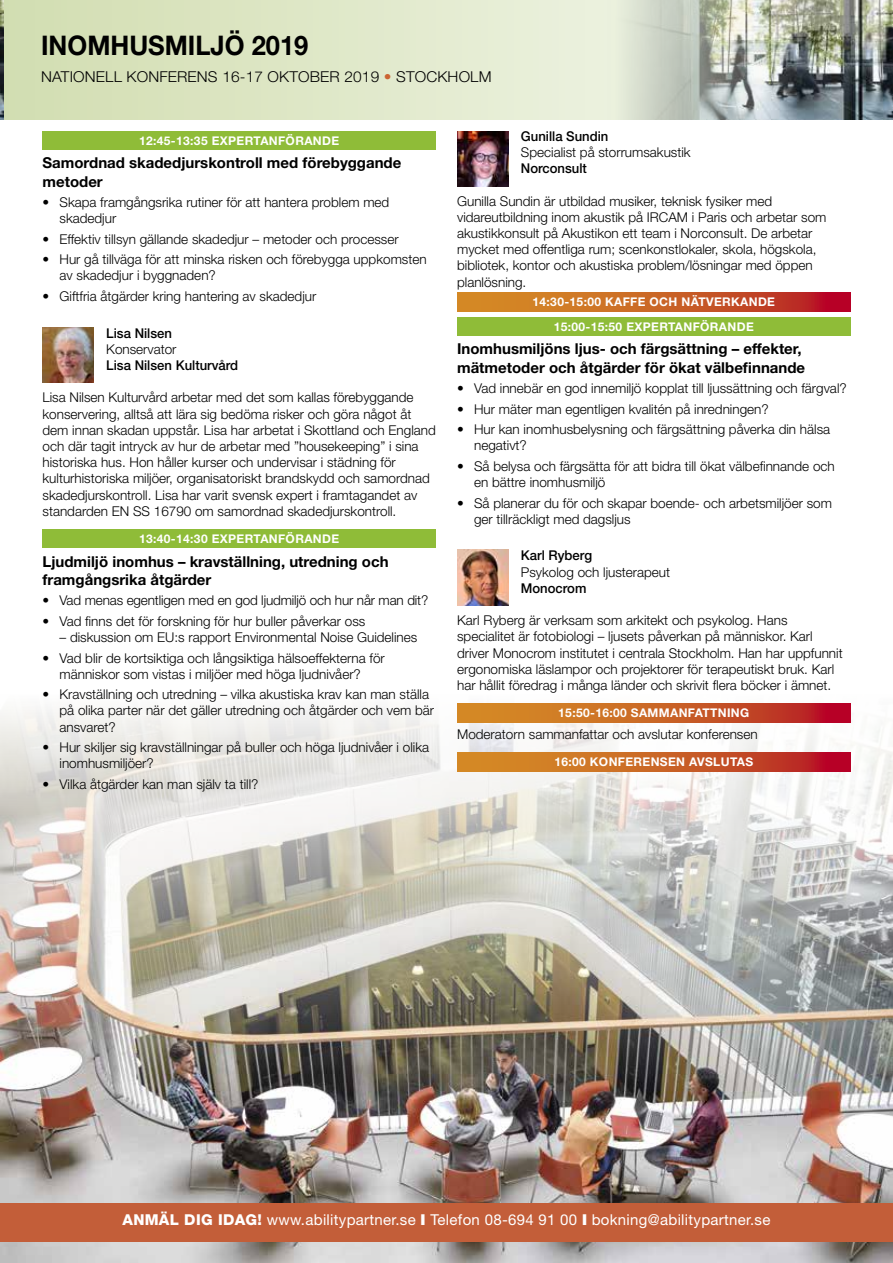
<style>
.page{position:relative;width:893px;height:1263px;background:#fff}
.page>*{position:absolute;margin:0;border:0;box-sizing:border-box;transform-origin:0 0}
.t1{font:700 27px "Helvetica Neue LT Std";color:#000;scale:.94 1}
.t2{font:700 15px/18.5px "Helvetica Neue LT Std";color:#000}
.t3{font:15px "Helvetica Neue LT Std";letter-spacing:.02em;color:#fff}
.t4{font:300 15px "Helvetica Neue LT Std";letter-spacing:.01em;color:#000}
.t5{font:300 13.5px/16.2px "Helvetica Neue LT Std";color:#000}
.t6{font:500 13.5px "Helvetica Neue LT Std";color:#000}
.t7{font:700 12px/24.8px "Helvetica Neue LT Std";letter-spacing:.03em;color:#fff;text-align:center}
.s1{color:#cb6433}
.s2{font-weight:800}
.s3{font-weight:900}
</style>
<div class="page">
<img style="left:0;top:703px;width:893px;height:560px">
<div style="left:43px;top:131px;width:393px;height:19px;background:#8fbc38"></div>
<div style="left:43px;top:529px;width:393px;height:19px;background:#8fbc38"></div>
<svg style="left:457px;top:293px;width:393px;height:18px;background:#c85b25"></svg>
<div style="left:457px;top:317px;width:393px;height:19px;background:#8fbc38"></div>
<svg style="left:457px;top:704px;width:393px;height:18px;background:#c85b25"></svg>
<svg style="left:457px;top:752px;width:393px;height:19px;background:#c85b25"></svg>
<div style="left:0;top:1203px;width:893px;height:39px;background:#c35e39"></div>
<img style="left:43px;top:327px;width:51px;height:56px">
<img style="left:457px;top:131px;width:51px;height:55px">
<img style="left:457px;top:550px;width:51px;height:55px">
<svg style="left:4px;top:0;width:603px;height:119px;background:#dee7c7"></svg>
<img style="left:0;top:0;width:4px;height:119px">
<img style="left:607px;top:0;width:286px;height:119px">
<h1 class="t1" style="left:41px;top:29px;width:286px">INOMHUSMILJÖ 2019</h1>
<p class="t4" style="left:41px;top:67px;width:452px">NATIONELL KONFERENS 16-17 OKTOBER 2019 <span class="s1">•</span> STOCKHOLM</p>
<p class="t7" style="left:139px;top:128px;width:202px">12:45-13:35 EXPERTANFÖRANDE</p>
<p class="t2" style="left:43px;top:153px;width:360px">Samordnad skadedjurskontroll med förebyggande metoder</p>
<p class="t5" style="left:60px;top:194px;width:331px;text-indent:-17px">• Skapa framgångsrika rutiner för att hantera problem med skadedjur</p>
<p class="t5" style="left:43px;top:231px;width:358px">• Effektiv tillsyn gällande skadedjur – metoder och processer</p>
<p class="t5" style="left:60px;top:251px;width:369px;text-indent:-17px">• Hur gå tillväga för att minska risken och förebygga uppkomsten av skadedjur i byggnaden?</p>
<p class="t5" style="left:43px;top:288px;width:275px">• Giftfria åtgärder kring hantering av skadedjur</p>
<p class="t6" style="left:106px;top:325px;width:67px">Lisa Nilsen</p>
<p class="t5" style="left:106px;top:340px;width:72px">Konservator</p>
<p class="t6" style="left:106px;top:357px;width:133px">Lisa Nilsen Kulturvård</p>
<p class="t5" style="left:43px;top:389px;width:395px">Lisa Nilsen Kulturvård arbetar med det som kallas förebyggande konservering, alltså att lära sig bedöma risker och göra något åt dem innan skadan uppstår. Lisa har arbetat i Skottland och England och där tagit intryck av hur de arbetar med ”housekeeping” i sina historiska hus. Hon håller kurser och undervisar i städning för kulturhistoriska miljöer, organisatoriskt brandskydd och samordnad skadedjurskontroll. Lisa har varit svensk expert i framtagandet av standarden EN SS 16790 om samordnad skadedjurskontroll.</p>
<p class="t7" style="left:139px;top:526px;width:202px">13:40-14:30 EXPERTANFÖRANDE</p>
<p class="t2" style="left:43px;top:552px;width:348px">Ljudmiljö inomhus – kravställning, utredning och framgångsrika åtgärder</p>
<p class="t5" style="left:43px;top:592px;width:387px">• Vad menas egentligen med en god ljudmiljö och hur når man dit?</p>
<p class="t5" style="left:43px;top:613px;width:324px">• Vad finns det för forskning för hur buller påverkar oss</p>
<p class="t5" style="left:60px;top:629px;width:359px">– diskussion om EU:s rapport Environmental Noise Guidelines</p>
<p class="t5" style="left:43px;top:649px;width:344px;text-align:center">• Vad blir de kortsiktiga och långsiktiga hälsoeffekterna för människor som vistas i miljöer med höga ljudnivåer?</p>
<p class="t5" style="left:60px;top:686px;width:376px;text-indent:-17px">• Kravställning och utredning – vilka akustiska krav kan man ställa på olika parter när det gäller utredning och åtgärder och vem bär ansvaret?</p>
<p class="t5" style="left:60px;top:739px;width:371px;text-indent:-17px">• Hur skiljer sig kravställningar på buller och höga ljudnivåer i olika inomhusmiljöer?</p>
<p class="t5" style="left:43px;top:775px;width:217px">• Vilka åtgärder kan man själv ta till?</p>
<p class="t6" style="left:521px;top:128px;width:89px">Gunilla Sundin</p>
<p class="t5" style="left:521px;top:144px;width:171px">Specialist på storrumsakustik</p>
<p class="t6" style="left:521px;top:160px;width:67px">Norconsult</p>
<p class="t5" style="left:457px;top:192px;width:371px">Gunilla Sundin är utbildad musiker, teknisk fysiker med vidareutbildning inom akustik på IRCAM i Paris och arbetar som akustikkonsult på Akustikon ett team i Norconsult. De arbetar mycket med offentliga rum; scenkonstlokaler, skola, högskola, bibliotek, kontor och akustiska problem/lösningar med öppen planlösning.</p>
<p class="t7" style="left:533px;top:289px;width:244px">14:30-15:00 KAFFE OCH NÄTVERKANDE<br>15:00-15:50 EXPERTANFÖRANDE</p>
<p class="t2" style="left:457px;top:339px;width:350px">Inomhusmiljöns ljus- och färgsättning – effekter, mätmetoder och åtgärder för ökat välbefinnande</p>
<p class="t5" style="left:457px;top:380px;width:391px">• Vad innebär en god innemiljö kopplat till ljussättning och färgval?</p>
<p class="t5" style="left:457px;top:401px;width:313px">• Hur mäter man egentligen kvalitén på inredningen?</p>
<p class="t5" style="left:474px;top:421px;width:358px;text-indent:-17px">• Hur kan inomhusbelysning och färgsättning påverka din hälsa negativt?</p>
<p class="t5" style="left:474px;top:458px;width:362px;text-indent:-17px">• Så belysa och färgsätta för att bidra till ökat välbefinnande och en bättre inomhusmiljö</p>
<p class="t5" style="left:474px;top:494px;width:359px;text-indent:-17px">• Så planerar du för och skapar boende- och arbetsmiljöer som ger tillräckligt med dagsljus</p>
<p class="t6" style="left:521px;top:548px;width:73px">Karl Ryberg</p>
<p class="t5" style="left:521px;top:563px;width:151px">Psykolog och ljusterapeut</p>
<p class="t6" style="left:521px;top:580px;width:67px">Monocrom</p>
<p class="t5" style="left:457px;top:612px;width:387px">Karl Ryberg är verksam som arkitekt och psykolog. Hans specialitet är fotobiologi – ljusets påverkan på människor. Karl driver Monocrom institutet i centrala Stockholm. Han har uppfunnit ergonomiska läslampor och projektorer för terapeutiskt bruk. Karl har hållit föredrag i många länder och skrivit flera böcker i ämnet.</p>
<p class="t7" style="left:558px;top:700px;width:193px">15:50-16:00 SAMMANFATTNING</p>
<p class="t5" style="left:457px;top:725px;width:302px">Moderatorn sammanfattar och avslutar konferensen</p>
<p class="t7" style="left:554px;top:749px;width:200px">16:00 KONFERENSEN AVSLUTAS</p>
<p class="t3" style="left:122px;top:1211px;width:649px"><span class="s2">ANMÄL DIG IDAG!</span> www.abilitypartner.se <span class="s3">I</span> Telefon 08-694 91 00 <span class="s3">I</span> bokning@abilitypartner.se</p>
</div>
